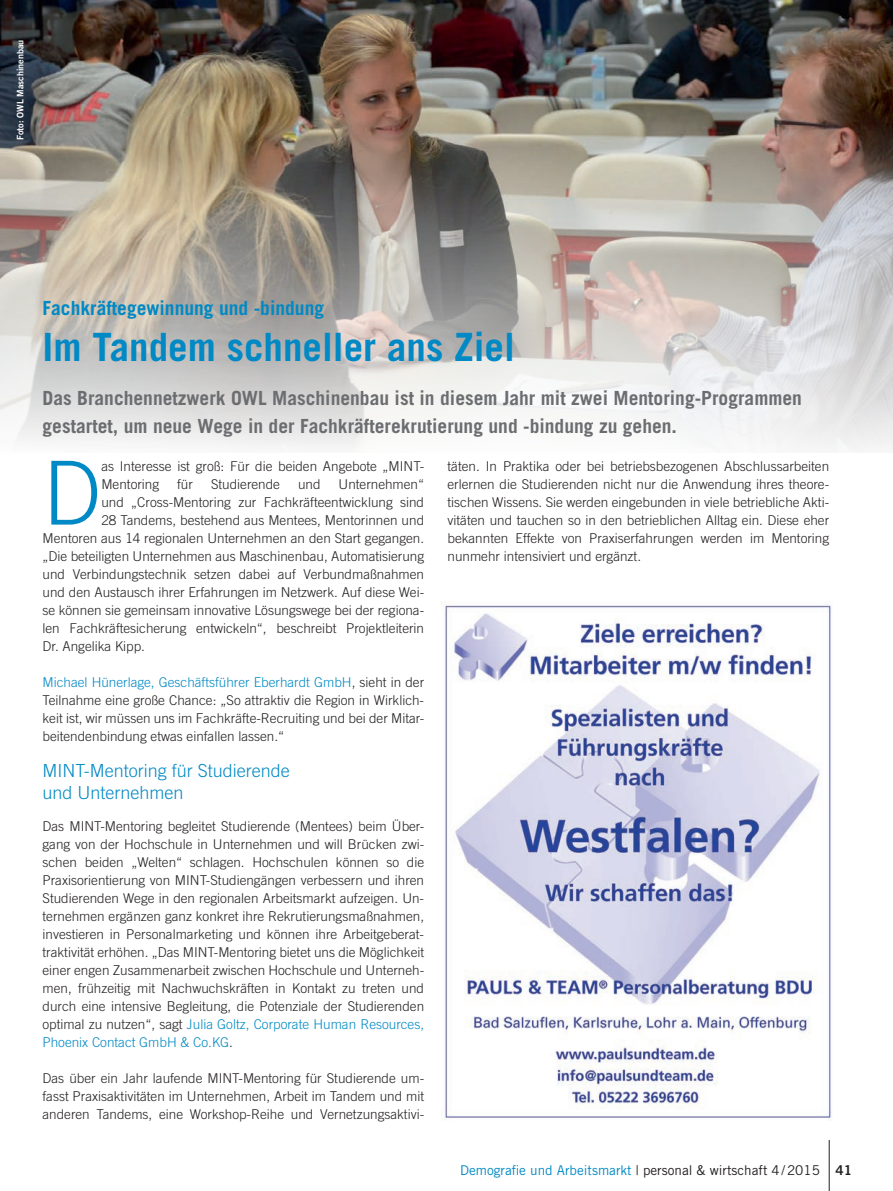
<style>
.page{position:relative;width:893px;height:1191px;background:#fff}
.page>*{position:absolute;margin:0;border:0;box-sizing:border-box;transform-origin:0 0}
.t1{font:300 88.35px "Trade Gothic";color:#0089c4}
.t2{font:700 39px "Trade Gothic";color:#0089c4}
.t3{font:700 19.5px/28.5px "Trade Gothic";color:#6c6d70}
.t4{font:700 19.5px "Trade Gothic";color:#0089c4}
.t5{font:300 18px/22.5px "Trade Gothic";color:#0089c4}
.t6{font:300 13.5px/18px "Trade Gothic";color:#231f20;text-align:justify}
.t7{font:13.5px "Trade Gothic";color:#231f20}
.t8{font:13.5px "Trade Gothic Bold Two";color:#231f20}
.t9{font:9px "Trade Gothic Bold Two";color:#fff}
.s1{color:#0089c4}
</style>
<div class="page">
<hr style="left:829px;top:1140px;width:1px;height:51px;background:#231f20">
<img style="left:0;top:0;width:893px;height:451px">
<img style="left:442px;top:601px;width:390px;height:519px">
<p class="t9" style="left:15px;top:140px;width:102px;rotate:-90deg">Foto: OWL Maschinenbau</p>
<h3 class="t4" style="left:43px;top:296px;width:283px">Fachkräftegewinnung und -bindung</h3>
<h2 class="t2" style="left:43px;top:323px;width:474px">Im Tandem schneller ans Ziel</h2>
<h3 class="t3" style="left:43px;top:383px;width:761px">Das Branchennetzwerk OWL Maschinenbau ist in diesem Jahr mit zwei Mentoring-Programmen gestartet, um neue Wege in der Fachkräfterekrutierung und -bindung zu gehen.</h3>
<h1 class="t1" style="left:43px;top:441px;width:60px">D</h1>
<p class="t6" style="left:101px;top:456px;width:323px">as Interesse ist groß: Für die beiden Angebote „MINT-<br>Mentoring</p>
<p class="t6" style="left:177px;top:474px;width:17px">für</p>
<p class="t6" style="left:211px;top:474px;width:71px">Studierende</p>
<p class="t6" style="left:298px;top:474px;width:24px">und</p>
<p class="t6" style="left:339px;top:474px;width:87px">Unternehmen“</p>
<p class="t6" style="left:101px;top:492px;width:324px">und „Cross-Mentoring zur Fachkräfteentwicklung sind</p>
<p class="t6" style="left:101px;top:510px;width:324px">28 Tandems, bestehend aus Mentees, Mentorinnen und</p>
<p class="t6" style="left:43px;top:528px;width:383px">Mentoren aus 14 regionalen Unternehmen an den Start gegangen.</p>
<p class="t6" style="left:43px;top:546px;width:383px">„Die beteiligten Unternehmen aus Maschinenbau, Automatisierung</p>
<p class="t6" style="left:43px;top:564px;width:383px">und Verbindungstechnik setzen dabei auf Verbundmaßnahmen</p>
<p class="t6" style="left:43px;top:582px;width:383px">und den Austausch ihrer Erfahrungen im Netzwerk. Auf diese Wei-</p>
<p class="t6" style="left:43px;top:600px;width:383px">se können sie gemeinsam innovative Lösungswege bei der regiona-</p>
<p class="t6" style="left:43px;top:618px;width:383px">len Fachkräftesicherung entwickeln“, beschreibt Projektleiterin</p>
<p class="t6" style="left:43px;top:636px;width:104px">Dr. Angelika Kipp.</p>
<p class="t6" style="left:43px;top:672px;width:383px"><span class="s1">Michael Hünerlage, Geschäftsführer Eberhardt GmbH</span>, sieht in der Teilnahme eine große Chance: „So attraktiv die Region in Wirklich&shy;keit ist, wir müssen uns im Fachkräfte-Recruiting und bei der Mitar&shy;beitendenbindung etwas einfallen lassen.“</p>
<h3 class="t5" style="left:43px;top:759px;width:249px">MINT-Mentoring für Studierende und Unternehmen</h3>
<p class="t6" style="left:43px;top:816px;width:383px">Das MINT-Mentoring begleitet Studierende (Mentees) beim Über&shy;gang von der Hochschule in Unternehmen und will Brücken zwi&shy;schen beiden „Welten“ schlagen. Hochschulen können so die Praxisorientierung von MINT-Studiengängen verbessern und ihren Studierenden Wege in den regionalen Arbeitsmarkt aufzeigen. Un&shy;ternehmen ergänzen ganz konkret ihre Rekrutierungsmaßnahmen, investieren in Personalmarketing und können ihre Arbeitgeberat&shy;traktivität erhöhen. „Das MINT-Mentoring bietet uns die Möglichkeit einer engen Zusammenarbeit zwischen Hochschule und Unterneh&shy;men, frühzeitig mit Nachwuchskräften in Kontakt zu treten und durch eine intensive Begleitung, die Potenziale der Studierenden optimal zu nutzen“, sagt <span class="s1">Julia Goltz, Corporate Human Resources, Phoenix Contact GmbH &amp; Co.KG</span>.</p>
<p class="t6" style="left:43px;top:1068px;width:383px">Das über ein Jahr laufende MINT-Mentoring für Studierende um&shy;fasst Praxisaktivitäten im Unternehmen, Arbeit im Tandem und mit anderen Tandems, eine Workshop-Reihe und Vernetzungsaktivi-</p>
<p class="t6" style="left:448px;top:456px;width:383px">täten. In Praktika oder bei betriebsbezogenen Abschlussarbeiten erlernen die Studierenden nicht nur die Anwendung ihres theore&shy;tischen Wissens. Sie werden eingebunden in viele betriebliche Akti&shy;vitäten und tauchen so in den betrieblichen Alltag ein. Diese eher bekannten Effekte von Praxiserfahrungen werden im Mentoring nunmehr intensiviert und ergänzt.</p>
<p class="t7" style="left:460px;top:1161px;width:361px"><span class="s1">Demografie und Arbeitsmarkt</span> | personal &amp; wirtschaft 4/2015</p>
<p class="t8" style="left:836px;top:1162px;width:18px">41</p>
</div>
